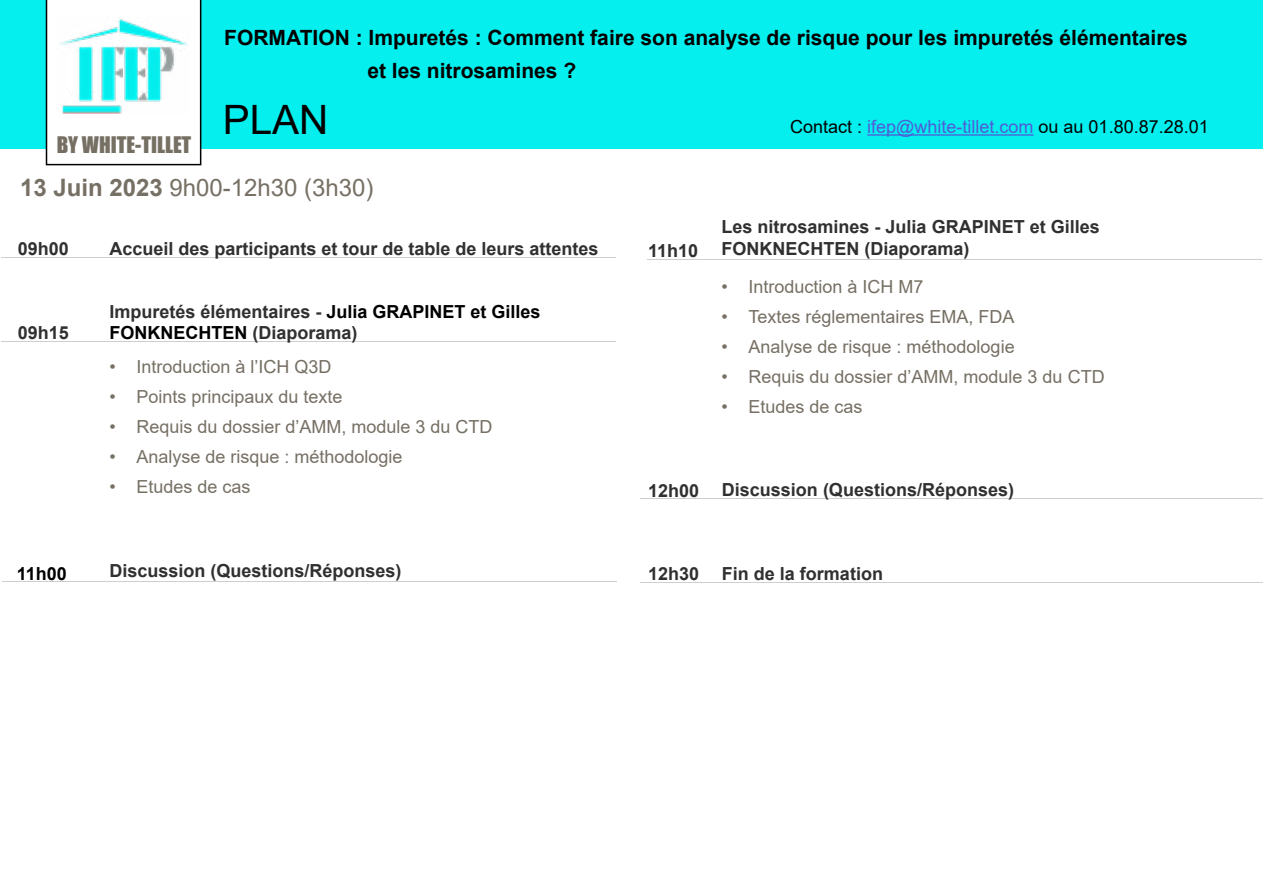
<style>
.page{position:relative;width:1263px;height:893px;background:#fff}
.page>*{position:absolute;margin:0;border:0;box-sizing:border-box;transform-origin:0 0}
.t1{font:40.5px "Arial";color:#000}
.t2{font:24px "Arial";color:#766f64}
.t3{font:700 21px/33px "Arial";color:#000}
.t4{font:21px "Impact";color:#766f64}
.t5{font:700 18px/21.6px "Arial";color:#303030}
.t6{font:18px "Arial";color:#766f64}
.t7{font:18px "Arial";color:#000}
.t8{font:700 18px "Arial";color:#000}
.s1{color:#4f5cd6}
.s2{font-weight:700}
.s3{color:#000}
</style>
<div class="page">
<div style="left:0;top:0;width:1263px;height:149px;background:#05efef"></div>
<hr style="left:867px;top:134px;width:166px;height:2px;background:#4f5cd6">
<svg style="left:46px;top:0;width:155px;height:165px"></svg>
<hr style="left:1px;top:257px;width:615px;height:1px;background:#cecece">
<hr style="left:647px;top:259px;width:615px;height:1px;background:#cecece">
<hr style="left:1px;top:341px;width:615px;height:1px;background:#cecece">
<hr style="left:640px;top:498px;width:623px;height:1px;background:#cecece">
<hr style="left:640px;top:582px;width:623px;height:1px;background:#cecece">
<hr style="left:2px;top:581px;width:615px;height:1px;background:#cecece">
<p class="t4" style="left:57px;top:128px;width:136px">BY WHITE-TILLET</p>
<p class="t3" style="left:367px;top:21px;width:822px;text-indent:-143px">FORMATION : Impuretés : Comment faire son analyse de risque pour les impuretés élémentaires et les nitrosamines ?</p>
<h1 class="t1" style="left:223px;top:92px;width:107px">PLAN</h1>
<p class="t7" style="left:790px;top:114px;width:420px">Contact : <span class="s1">ifep@white-tillet.com</span> ou au 01.80.87.28.01</p>
<h2 class="t2" style="left:20px;top:172px;width:355px"><span class="s2">13 Juin 2023</span> 9h00-12h30 (3h30)</h2>
<p class="t5" style="left:18px;top:238px;width:53px">09h00</p>
<p class="t5" style="left:109px;top:238px;width:491px">Accueil des participants et tour de table de leurs attentes</p>
<p class="t5" style="left:18px;top:322px;width:53px">09h15</p>
<p class="t5" style="left:109px;top:301px;width:433px">Impuretés élémentaires - <span class="s3">Julia GRAPINET et Gilles<br>FONKNECHTEN</span> (Diaporama)</p>
<p class="t6" style="left:109px;top:355px;width:224px">• Introduction à l’ICH Q3D</p>
<p class="t6" style="left:109px;top:385px;width:235px">• Points principaux du texte</p>
<p class="t6" style="left:109px;top:415px;width:385px">• Requis du dossier d’AMM, module 3 du CTD</p>
<p class="t6" style="left:109px;top:445px;width:295px">• Analyse de risque : méthodologie</p>
<p class="t6" style="left:109px;top:475px;width:143px">• Etudes de cas</p>
<p class="t8" style="left:17px;top:561px;width:52px">11h00</p>
<p class="t5" style="left:109px;top:560px;width:294px">Discussion (Questions/Réponses)</p>
<p class="t5" style="left:648px;top:240px;width:52px">11h10</p>
<p class="t5" style="left:721px;top:216px;width:380px">Les nitrosamines - Julia GRAPINET et Gilles<br>FONKNECHTEN (Diaporama)</p>
<p class="t6" style="left:721px;top:275px;width:204px">• Introduction à ICH M7</p>
<p class="t6" style="left:721px;top:305px;width:295px">• Textes réglementaires EMA, FDA</p>
<p class="t6" style="left:721px;top:335px;width:295px">• Analyse de risque : méthodologie</p>
<p class="t6" style="left:721px;top:365px;width:385px">• Requis du dossier d’AMM, module 3 du CTD</p>
<p class="t6" style="left:721px;top:395px;width:143px">• Etudes de cas</p>
<p class="t5" style="left:648px;top:480px;width:53px">12h00</p>
<p class="t5" style="left:722px;top:479px;width:294px">Discussion (Questions/Réponses)</p>
<p class="t5" style="left:648px;top:563px;width:53px">12h30</p>
<p class="t5" style="left:722px;top:563px;width:163px">Fin de la formation</p>
</div>
